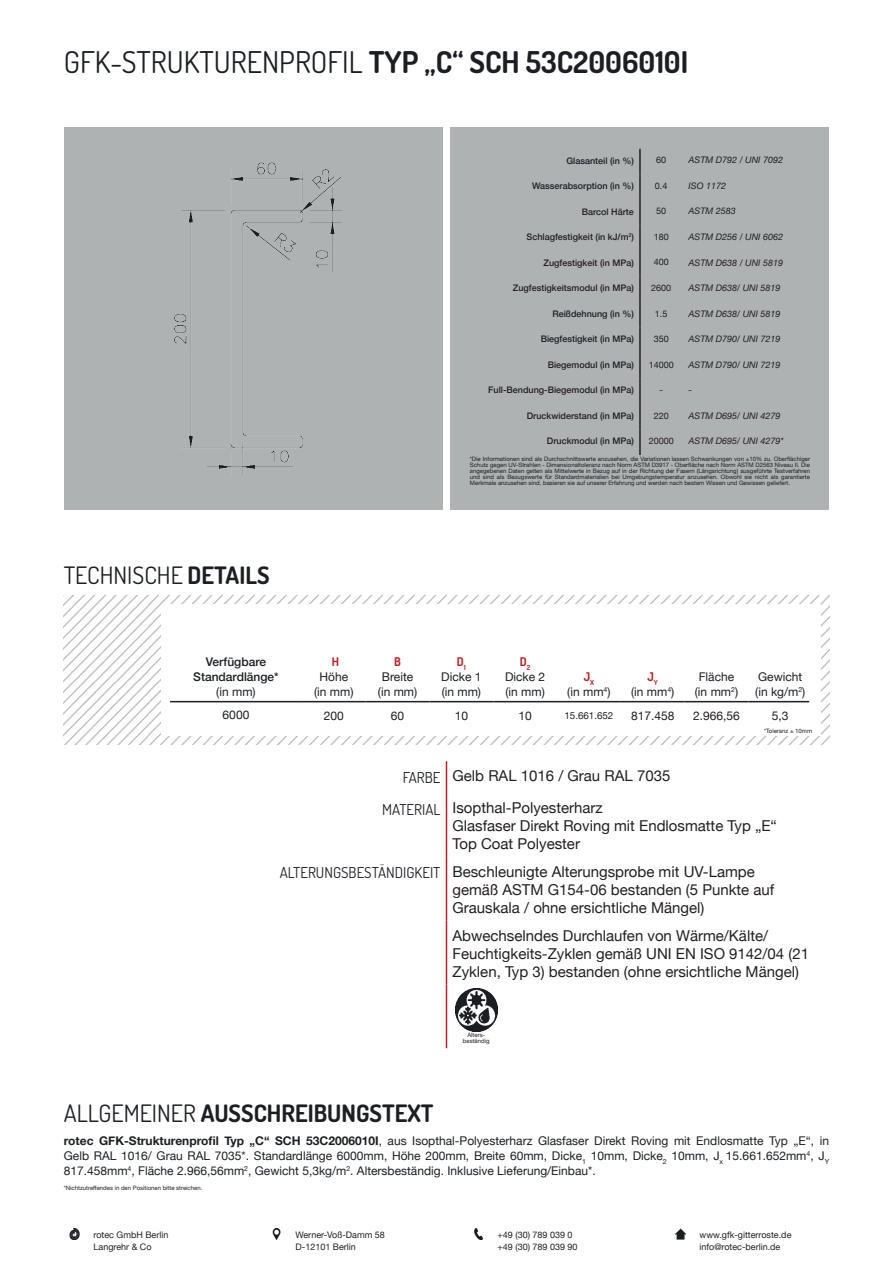
<style>
.page{position:relative;width:893px;height:1263px;background:#fff}
.page>*{position:absolute;margin:0;border:0;box-sizing:border-box;transform-origin:0 0}
.t1{font:30px "Dosis";color:#1b1f23}
.t2{font:700 24px "Dosis";color:#1b1f23}
.t3{font:24px "Dosis";color:#1b1f23}
.t4{font:15px/18px "Helvetica Neue";color:#231f20}
.t5{font:12px/15px "Helvetica Neue";color:#1c1f24;text-align:center}
.t6{font:12px "Helvetica Neue";color:#231f20}
.t7{font:500 12px/15px "Helvetica Neue";color:#1c1f24;text-align:center}
.t8{font:700 12px "Dosis";color:#bc2026}
.t9{font:9.75px "Helvetica Neue";color:#231f20}
.t10{font:500 9px "Helvetica Neue";color:#231f20}
.t11{font:9px/12px "Helvetica Neue";color:#231f20}
.t12{font:italic 9px "Helvetica Neue";color:#231f20}
.t13{font:500 9px "Helvetica Neue";color:#1c1f24}
.t14{font:italic 9px "Helvetica Neue";color:#1c1f24}
.t15{font:9px "Helvetica Neue";color:#1c1f24}
.t16{font:6px/6px "Helvetica Neue";color:#1c1f24;text-align:justify}
.t17{font:6px/6px "Helvetica Neue";color:#231f20;text-align:center}
.s1{font-weight:700}
.s2{color:#1c1f24}
.s3{font-family:"Dosis";color:#1c1f24}
.s4{font-weight:400}
.s5{color:#231f20}
</style>
<div class="page">
<div style="left:64px;top:128px;width:378px;height:382px;background:#afb2b3"></div>
<div style="left:451px;top:128px;width:378px;height:382px;background:#afb2b3"></div>
<hr style="left:446px;top:761px;width:1px;height:32px;background:#bc2026">
<hr style="left:446px;top:793px;width:1px;height:64px;background:#bc2026">
<hr style="left:446px;top:857px;width:1px;height:64px;background:#bc2026">
<hr style="left:446px;top:921px;width:1px;height:63px;background:#bc2026">
<hr style="left:446px;top:984px;width:1px;height:64px;background:#bc2026">
<img style="left:174px;top:162px;width:168px;height:314px">
<svg style="left:69px;top:1229px;width:11px;height:10px"></svg>
<svg style="left:272px;top:1229px;width:9px;height:10px"></svg>
<svg style="left:474px;top:1229px;width:10px;height:10px"></svg>
<svg style="left:675px;top:1229px;width:11px;height:10px"></svg>
<hr style="left:639px;top:149px;width:2px;height:25px;background:#231f20">
<hr style="left:639px;top:174px;width:2px;height:26px;background:#231f20">
<hr style="left:639px;top:200px;width:2px;height:25px;background:#231f20">
<hr style="left:639px;top:225px;width:2px;height:26px;background:#231f20">
<hr style="left:639px;top:251px;width:2px;height:25px;background:#231f20">
<hr style="left:639px;top:276px;width:2px;height:26px;background:#231f20">
<hr style="left:639px;top:302px;width:2px;height:25px;background:#231f20">
<hr style="left:639px;top:327px;width:2px;height:26px;background:#231f20">
<hr style="left:639px;top:353px;width:2px;height:25px;background:#231f20">
<hr style="left:639px;top:378px;width:2px;height:26px;background:#231f20">
<hr style="left:639px;top:404px;width:2px;height:25px;background:#231f20">
<hr style="left:639px;top:429px;width:2px;height:26px;background:#231f20">
<img style="left:64px;top:595px;width:765px;height:149px">
<div style="left:162px;top:604px;width:659px;height:132px;background:#fff"></div>
<hr style="left:170px;top:701px;width:132px;height:1px;background:#1c1f24">
<hr style="left:302px;top:701px;width:64px;height:1px;background:#1c1f24">
<hr style="left:366px;top:701px;width:63px;height:1px;background:#1c1f24">
<hr style="left:429px;top:701px;width:64px;height:1px;background:#1c1f24">
<hr style="left:493px;top:701px;width:64px;height:1px;background:#1c1f24">
<hr style="left:557px;top:701px;width:64px;height:1px;background:#1c1f24">
<hr style="left:621px;top:701px;width:64px;height:1px;background:#1c1f24">
<hr style="left:685px;top:701px;width:63px;height:1px;background:#1c1f24">
<hr style="left:748px;top:701px;width:61px;height:1px;background:#1c1f24">
<img style="left:455px;top:989px;width:42px;height:42px">
<h1 class="t1" style="left:64px;top:43px;width:626px">GFK-STRUKTURENPROFIL <span class="s1">TYP „C“ SCH 53C2006010I</span></h1>
<h2 class="t3" style="left:64px;top:559px;width:207px">TECHNISCHE <span class="s1">DETAILS</span></h2>
<h3 class="t7" style="left:193px;top:653px;width:87px">Verfügbare<br>Standardlänge*</h3>
<h3 class="t5" style="left:216px;top:684px;width:41px">(in mm)</h3>
<h3 class="t13" style="left:566px;top:153px;width:69px">Glasanteil (in %)</h3>
<h3 class="t15" style="left:656px;top:154px;width:12px">60</h3>
<h3 class="t14" style="left:688px;top:154px;width:96px">ASTM D792 / UNI 7092</h3>
<h3 class="t13" style="left:532px;top:179px;width:103px">Wasserabsorption (in %)</h3>
<h3 class="t15" style="left:655px;top:179px;width:14px">0.4</h3>
<h3 class="t14" style="left:688px;top:179px;width:39px">ISO 1172</h3>
<h3 class="t10" style="left:582px;top:204px;width:54px">Barcol Härte</h3>
<h3 class="t11" style="left:656px;top:206px;width:12px">50</h3>
<h3 class="t12" style="left:688px;top:205px;width:49px">ASTM 2583</h3>
<h3 class="t10" style="left:526px;top:230px;width:109px">Schlagfestigkeit (in kJ/m<sup>2</sup>)</h3>
<h3 class="t11" style="left:654px;top:231px;width:17px">180</h3>
<h3 class="t12" style="left:688px;top:230px;width:96px">ASTM D256 / UNI 6062</h3>
<h3 class="t10" style="left:543px;top:255px;width:92px">Zugfestigkeit (in MPa)</h3>
<h3 class="t11" style="left:654px;top:257px;width:17px">400</h3>
<h3 class="t12" style="left:688px;top:256px;width:96px">ASTM D638 / UNI 5819</h3>
<h3 class="t10" style="left:513px;top:281px;width:123px">Zugfestigkeitsmodul (in MPa)</h3>
<h3 class="t11" style="left:651px;top:282px;width:22px">2600</h3>
<h3 class="t12" style="left:688px;top:281px;width:94px">ASTM D638/ UNI 5819</h3>
<h3 class="t13" style="left:552px;top:306px;width:83px">Reißdehnung (in %)</h3>
<h3 class="t15" style="left:655px;top:307px;width:14px">1.5</h3>
<h3 class="t12" style="left:688px;top:307px;width:94px">ASTM D638/ UNI 5819</h3>
<h3 class="t13" style="left:541px;top:332px;width:95px">Biegfestigkeit (in MPa)</h3>
<h3 class="t15" style="left:654px;top:332px;width:17px">350</h3>
<h3 class="t12" style="left:688px;top:332px;width:94px">ASTM D790/ UNI 7219</h3>
<h3 class="t10" style="left:548px;top:357px;width:88px">Biegemodul <span class="s2">(in MPa)</span></h3>
<h3 class="t11" style="left:649px;top:359px;width:27px">14000</h3>
<h3 class="t12" style="left:688px;top:358px;width:94px">ASTM D790/ UNI 7219</h3>
<h3 class="t10" style="left:488px;top:383px;width:147px">Full-Bendung-Biegemodul (in MPa)</h3>
<h3 class="t11" style="left:659px;top:384px;width:5px">-</h3>
<h3 class="t12" style="left:688px;top:383px;width:5px">-</h3>
<h3 class="t10" style="left:527px;top:408px;width:109px">Druckwiderstand <span class="s2">(in MPa)</span></h3>
<h3 class="t11" style="left:654px;top:410px;width:17px">220</h3>
<h3 class="t12" style="left:688px;top:409px;width:94px">ASTM D695/ UNI 4279</h3>
<h3 class="t10" style="left:547px;top:434px;width:89px">Druckmodul <span class="s2">(in MPa)</span></h3>
<h3 class="t11" style="left:649px;top:435px;width:27px">20000</h3>
<h3 class="t12" style="left:688px;top:434px;width:97px">ASTM D695/ UNI 4279*</h3>
<p class="t16" style="left:470px;top:456px;width:342px">*Die Informationen sind als Durchschnittswerte anzusehen, die Variationen lassen Schwankungen von ±10% zu. Oberflächiger Schutz gegen UV-Strahlen - Dimensionaltoleranz nach Norm ASTM D3917 - Oberfläche nach Norm ASTM D2563 Niveau II. Die angegebenen Daten gelten als Mittelwerte in Bezug auf in der Richtung der Fasern (Längsrichtung) ausgeführte Testverfahren und sind als Bezugswerte für Standardmaterialien bei Umgebungstemperatur anzusehen. Obwohl sie nicht als garantierte Merkmale anzusehen sind, basieren sie auf unserer Erfahrung und werden nach bestem Wissen und Gewissen geliefert.</p>
<h3 class="t8" style="left:332px;top:653px;width:9px">H</h3>
<h3 class="t5" style="left:314px;top:669px;width:41px">Höhe (in mm)</h3>
<h3 class="t8" style="left:394px;top:653px;width:8px">B</h3>
<h3 class="t5" style="left:378px;top:669px;width:41px">Breite (in mm)</h3>
<h3 class="t8" style="left:457px;top:653px;width:10px">D<sub>1</sub></h3>
<h3 class="t5" style="left:441px;top:669px;width:42px;text-align:left">Dicke 1 (in mm)</h3>
<h3 class="t8" style="left:520px;top:653px;width:12px">D<sub>2</sub></h3>
<h3 class="t5" style="left:505px;top:669px;width:42px;text-align:left">Dicke 2 (in mm)</h3>
<h3 class="t8" style="left:584px;top:668px;width:12px">J<sub>X</sub></h3>
<h3 class="t5" style="left:567px;top:684px;width:45px">(in mm<sup>4</sup>)</h3>
<h3 class="t8" style="left:647px;top:668px;width:12px">J<sub>Y</sub></h3>
<h3 class="t5" style="left:631px;top:684px;width:45px">(in mm<sup>4</sup>)</h3>
<h3 class="t5" style="left:695px;top:669px;width:45px">Fläche (in mm<sup>2</sup>)</h3>
<h3 class="t5" style="left:755px;top:669px;width:52px;text-align:left">Gewicht (in kg/m<sup>2</sup>)</h3>
<h3 class="t5" style="left:223px;top:708px;width:28px">6000</h3>
<h3 class="t6" style="left:324px;top:707px;width:22px">200</h3>
<h3 class="t6" style="left:391px;top:707px;width:15px">60</h3>
<h3 class="t6" style="left:455px;top:707px;width:15px">10</h3>
<h3 class="t6" style="left:518px;top:707px;width:15px">10</h3>
<h3 class="t9" style="left:565px;top:708px;width:50px">15.661.652</h3>
<h3 class="t6" style="left:631px;top:707px;width:45px">817.458</h3>
<h3 class="t6" style="left:693px;top:707px;width:48px">2.966,56</h3>
<h3 class="t6" style="left:772px;top:707px;width:18px">5,3</h3>
<p class="t16" style="left:764px;top:728px;width:50px">*Toleranz ± 10mm</p>
<h3 class="t4" style="left:382px;top:761px;width:290px;line-height:32px;text-indent:21px"><span class="s3">FARBE</span> Gelb RAL 1016 / Grau RAL 7035<br><span class="s3">MATERIAL</span> Isopthal-Polyesterharz</h3>
<h3 class="t4" style="left:452px;top:818px;width:326px">Glasfaser Direkt Roving mit Endlosmatte Typ „E“<br>Top Coat Polyester</h3>
<h3 class="t4" style="left:452px;top:864px;width:323px;text-indent:-173px"><span class="s3">ALTERUNGSBESTÄNDIGKEIT</span> Beschleunigte Alterungsprobe mit UV-Lampe gemäß ASTM G154-06 bestanden (5 Punkte auf<br>Grauskala / ohne ersichtliche Mängel)</h3>
<h3 class="t4" style="left:452px;top:927px;width:358px">Abwechselndes Durchlaufen von Wärme/Kälte/<br>Feuchtigkeits-Zyklen gemäß UNI EN ISO 9142/04 (21<br>Zyklen, Typ 3) bestanden (ohne ersichtliche Mängel)</h3>
<p class="t17" style="left:463px;top:1032px;width:28px">Alters&shy;beständig</p>
<h2 class="t2" style="left:64px;top:1097px;width:371px"><span class="s4">ALLGEMEINER</span> AUSSCHREIBUNGSTEXT</h2>
<p class="t5" style="left:64px;top:1134px;width:767px;text-align:justify"><span class="s1">rotec GFK-Strukturenprofil Typ „C“ SCH 53C2006010I</span>, aus Isopthal-Polyesterharz Glasfaser Direkt Roving mit Endlosmatte Typ „E“, in Gelb RAL 1016/ Grau RAL 7035*. Standardlänge 6000mm, Höhe 200mm, Breite 60mm, Dicke<sub>1</sub> 10mm, Dicke<sub>2</sub> 10mm, J<sub>x</sub> 15.661.652mm<sup>4</sup>, J<sub>Y </sub><span class="s5">817.458</span>mm<sup>4</sup>, Fläche 2.966,56mm<sup>2</sup>, Gewicht 5,3kg/m<sup>2</sup>. Altersbeständig. Inklusive Lieferung/Einbau*.</p>
<p class="t16" style="left:64px;top:1185px;width:140px">*Nichtzutreffendes in den Positionen bitte streichen.</p>
<h3 class="t11" style="left:94px;top:1229px;width:76px">rotec GmbH Berlin<br>Langrehr &amp; Co</h3>
<h3 class="t11" style="left:296px;top:1229px;width:91px">Werner-Voß-Damm 58<br>D-12101 Berlin</h3>
<h3 class="t11" style="left:497px;top:1229px;width:82px">+49 (30) 789 039 0 +49 (30) 789 039 90</h3>
<h3 class="t11" style="left:699px;top:1229px;width:93px">www.gfk-gitterroste.de info@rotec-berlin.de</h3>
</div>
